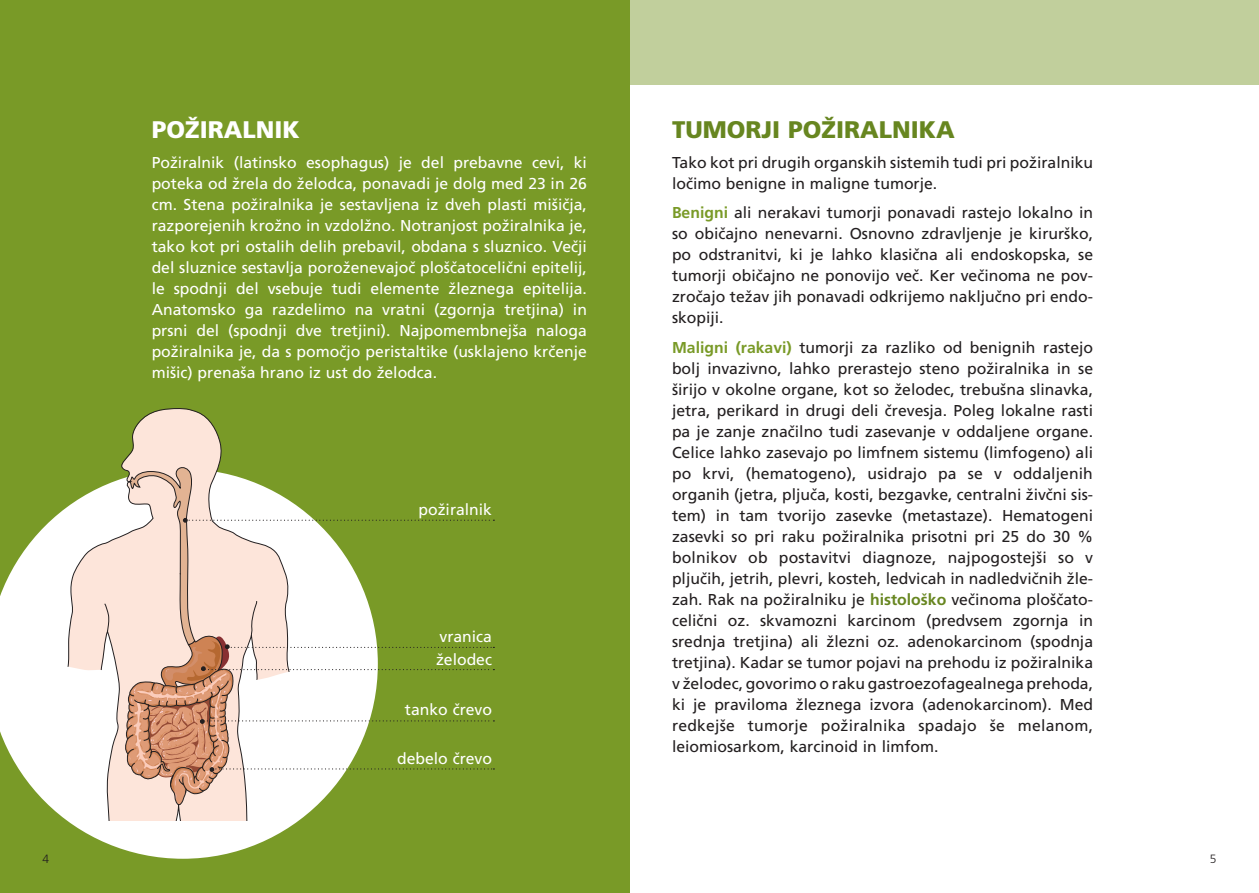
<style>
.page{position:relative;width:1259px;height:893px;background:#fff}
.page>*{position:absolute;margin:0;border:0;box-sizing:border-box;transform-origin:0 0}
.t1{font:900 24px "Frutiger CE";color:#678620}
.t2{font:900 24px "Frutiger CE";color:#fff}
.t3{font:15.75px/21px "Frutiger CE";color:#231f20;text-align:justify}
.t4{font:15.75px/21px "Frutiger CE";color:#fff;text-align:justify}
.t5{font:300 12px "Frutiger CE";color:#231f20}
.s1{font-weight:700;color:#799a27}
.s2{font-weight:700;color:#678620}
</style>
<div class="page">
<div style="left:0;top:0;width:1259px;height:85px;background:#c1cf9c"></div>
<div style="left:0;top:0;width:629px;height:893px;background:#799a27"></div>
<svg style="left:0;top:517px;width:319px;height:342px;fill:#fff"></svg>
<svg style="left:66px;top:408px;width:230px;height:420px"></svg>
<div style="left:99px;top:821px;width:154px;height:11px;background:#fff"></div>
<svg style="left:55px;top:466px;width:439px;height:338px"></svg>
<p class="t5" style="left:43px;top:851px;width:8px">4</p>
<h1 class="t2" style="left:152px;top:116px;width:150px">POŽIRALNIK</h1>
<p class="t4" style="left:152px;top:152px;width:437px">Požiralnik (latinsko esophagus) je del prebavne cevi, ki poteka od žrela do želodca, ponavadi je dolg med 23 in 26 cm. Stena požiralnika je sestavljena iz dveh plasti mišičja, razporejenih krožno in vzdolžno. Notranjost požiralnika je, tako kot pri ostalih delih prebavil, obdana s sluznico. Večji del sluznice sestavlja poroženevajoč ploščatocelični epitelij, le spodnji del vsebuje tudi elemente žleznega epitelija.<br>Anatomsko ga razdelimo na vratni (zgornja tretjina) in prsni del (spodnji dve tretjini). Najpomembnejša naloga požiralnika je, da s pomočjo peristaltike (usklajeno krčenje mišic) prenaša hrano iz ust do želodca.</p>
<p class="t4" style="left:418px;top:499px;width:75px">požiralnik</p>
<p class="t4" style="left:439px;top:626px;width:54px">vranica</p>
<p class="t4" style="left:436px;top:648px;width:58px">želodec</p>
<p class="t4" style="left:405px;top:699px;width:89px">tanko črevo</p>
<p class="t4" style="left:397px;top:748px;width:96px">debelo črevo</p>
<h1 class="t1" style="left:672px;top:116px;width:284px">TUMORJI POŽIRALNIKA</h1>
<p class="t3" style="left:672px;top:152px;width:422px">Tako kot pri drugih organskih sistemih tudi pri požiralniku ločimo benigne in maligne tumorje.</p>
<p class="t3" style="left:672px;top:202px;width:422px"><span class="s1">Benigni</span> ali nerakavi tumorji ponavadi rastejo lokalno in so običajno nenevarni. Osnovno zdravljenje je kirurško, po odstranitvi, ki je lahko klasična ali endoskopska, se tumorji običajno ne ponovijo več. Ker večinoma ne pov&shy;zročajo težav jih ponavadi odkrijemo naključno pri endo&shy;skopiji.</p>
<p class="t3" style="left:672px;top:337px;width:422px"><span class="s1">Maligni (rakavi)</span> tumorji za razliko od benignih rastejo bolj invazivno, lahko prerastejo steno požiralnika in se širijo v okolne organe, kot so želodec, trebušna slinavka, jetra, perikard in drugi deli črevesja. Poleg lokalne rasti pa je zanje značilno tudi zasevanje v oddaljene organe.<br>Celice lahko zasevajo po limfnem sistemu (limfogeno) ali po krvi, (hematogeno), usidrajo pa se v oddaljenih organih (jetra, pljuča, kosti, bezgavke, centralni živčni sis&shy;tem) in tam tvorijo zasevke (metastaze). Hematogeni zasevki so pri raku požiralnika prisotni pri 25 do 30 % bolnikov ob postavitvi diagnoze, najpogostejši so v pljučih, jetrih, plevri, kosteh, ledvicah in nadledvičnih žle&shy;zah. Rak na požiralniku je <span class="s2">histološko</span> večinoma ploščato&shy;celični oz. skvamozni karcinom (predvsem zgornja in srednja tretjina) ali žlezni oz. adenokarcinom (spodnja tretjina). Kadar se tumor pojavi na prehodu iz požiralnika v želodec, govorimo o raku gastroezofagealnega prehoda, ki je praviloma žleznega izvora (adenokarcinom). Med redkejše tumorje požiralnika spadajo še melanom, leiomiosarkom, karcinoid in limfom.</p>
<p class="t5" style="left:1209px;top:851px;width:8px">5</p>
</div>
